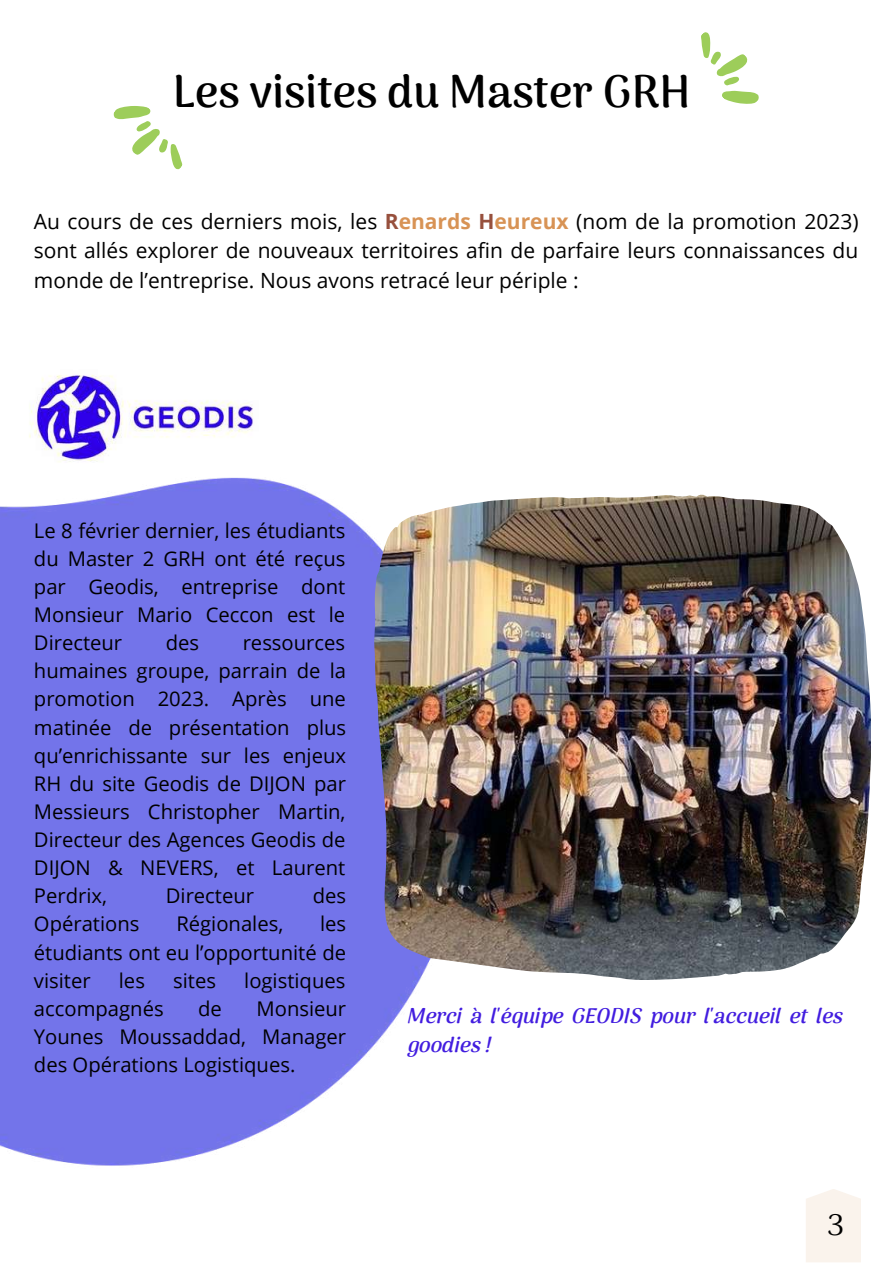
<style>
.page{position:relative;width:893px;height:1264px;background:#fff}
.page>*{position:absolute;margin:0;border:0;box-sizing:border-box;transform-origin:0 0}
.t1{font:700 45px "Arima Madurai";color:#000}
.t2{font:30px "Arima Madurai";color:#000}
.t3{font:21px/29.2px "Open Sans";color:#000;text-align:justify}
.t4{font:21px/29.2px "CA Generated";color:#421ddf}
.t5{font:20.25px/28px "Open Sans";color:#000;text-align:justify}
.s1{font-weight:700;color:#97503d}
.s2{font-weight:700;color:#d89355}
</style>
<div class="page">
<div style="left:806px;top:1189px;width:55px;height:73px;background:#faf3ec"></div>
<img style="left:29px;top:375px;width:224px;height:87px">
<img style="left:374px;top:494px;width:496px;height:485px">
<svg style="left:113px;top:106px;width:70px;height:64px"></svg>
<svg style="left:701px;top:32px;width:58px;height:72px"></svg>
<h1 class="t1" style="left:173px;top:65px;width:519px">Les visites du Master GRH</h1>
<p class="t3" style="left:34px;top:206px;width:826px">Au cours de ces derniers mois, les <span class="s1">R</span><span class="s2">enards</span> <span class="s1">H</span><span class="s2">eureux</span> (nom de la promotion 2023) sont allés explorer de nouveaux territoires afin de parfaire leurs connaissances du monde de l’entreprise. Nous avons retracé leur périple :</p>
<p class="t5" style="left:34px;top:516px;width:313px">Le 8 février dernier, les étudiants du Master 2 GRH ont été reçus par Geodis, entreprise dont Monsieur Mario Ceccon est le Directeur</p>
<p class="t5" style="left:166px;top:628px;width:35px">des</p>
<p class="t5" style="left:34px;top:628px;width:314px;text-indent:209px">ressources humaines groupe, parrain de la promotion 2023. Après une matinée de présentation plus qu’enrichissante sur les enjeux RH du site Geodis de DIJON par Messieurs Christopher Martin, Directeur des Agences Geodis de DIJON &amp; NEVERS, et Laurent Perdrix,</p>
<p class="t5" style="left:166px;top:881px;width:90px">Directeur</p>
<p class="t5" style="left:313px;top:881px;width:35px">des</p>
<p class="t5" style="left:34px;top:909px;width:107px">Opérations</p>
<p class="t5" style="left:176px;top:909px;width:108px">Régionales,</p>
<p class="t5" style="left:34px;top:909px;width:314px;text-indent:286px">les étudiants ont eu l’opportunité de visiter</p>
<p class="t5" style="left:119px;top:965px;width:28px">les</p>
<p class="t5" style="left:173px;top:965px;width:44px">sites</p>
<p class="t5" style="left:244px;top:965px;width:103px">logistiques</p>
<p class="t5" style="left:34px;top:993px;width:131px">accompagnés</p>
<p class="t5" style="left:198px;top:993px;width:25px">de</p>
<p class="t5" style="left:34px;top:993px;width:314px;text-indent:222px">Monsieur Younes Moussaddad, Manager des Opérations Logistiques.</p>
<p class="t4" style="left:408px;top:1001px;width:437px">Merci à l'équipe GEODIS pour l'accueil et les goodies !</p>
<h2 class="t2" style="left:827px;top:1206px;width:18px">3</h2>
</div>
